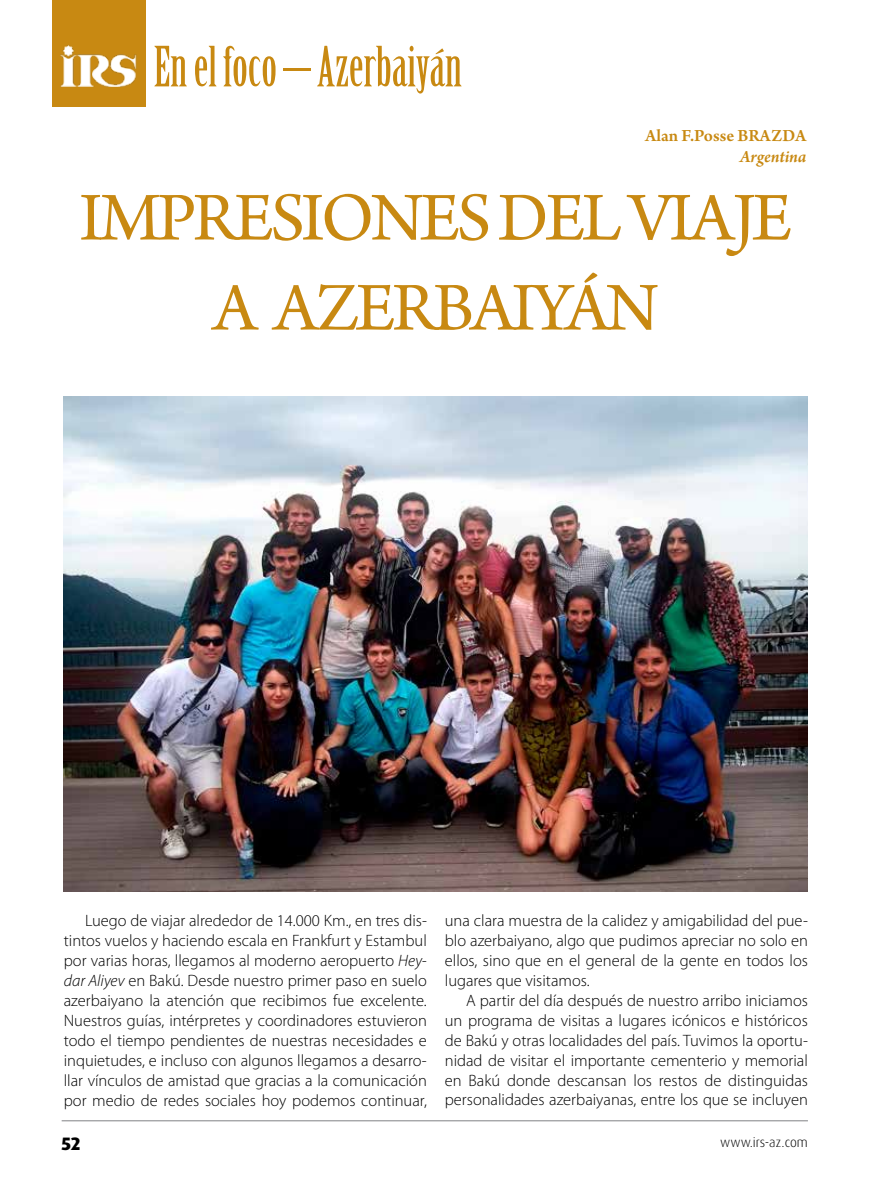
<style>
.page{position:relative;width:893px;height:1191px;background:#fff}
.page>*{position:absolute;margin:0;border:0;box-sizing:border-box;transform-origin:0 0}
.t1{font:72px "Arno Pro";color:#c88912}
.t2{font:54.15px "Birch Std";color:#c88912}
.t3{font:600 18px "Arno Pro";color:#c88912}
.t4{font:italic 600 18px "Arno Pro";letter-spacing:-.005em;color:#c88912}
.t5{font:800 18px "Dax Pro";color:#000}
.t6{font:300 16.5px/20px "Myriad Pro";color:#000;text-align:justify}
.t7{font:300 13.5px "Dax Pro";color:#000}
.s1{font-style:italic}
</style>
<div class="page">
<hr style="left:62px;top:1120px;width:746px;height:1px;background:#808285">
<div style="left:52px;top:0;width:94px;height:106px;background:#c88912"></div>
<img style="left:60px;top:45px;width:77px;height:41px">
<img style="left:64px;top:397px;width:744px;height:494px">
<h2 class="t2" style="left:154px;top:36px;width:310px">En el foco – Azerbaiyán</h2>
<p class="t3" style="left:645px;top:125px;width:159px">Alan F.Posse Brazda</p>
<p class="t4" style="left:740px;top:146px;width:68px">Argentina</p>
<h1 class="t1" style="left:79px;top:177px;width:152px">IMPRESIONES</h1>
<h1 class="t1" style="left:498px;top:177px;width:164px">DEL VIAJE</h1>
<h1 class="t1" style="left:213px;top:267px;width:101px">A AZERBAIYÁN</h1>
<p class="t6" style="left:64px;top:910px;width:365px;text-indent:21px">Luego de viajar alrededor de 14.000 Km., en tres dis&shy;tintos vuelos y haciendo escala en Frankfurt y Estambul por varias horas, llegamos al moderno aeropuerto <span class="s1">Hey&shy;dar Aliyev</span> en Bakú. Desde nuestro primer paso en suelo azerbaiyano la atención que recibimos fue excelente.<br>Nuestros guías, intérpretes y coordinadores estuvieron todo el tiempo pendientes de nuestras necesidades e inquietudes, e incluso con algunos llegamos a desarro&shy;llar vínculos de amistad que gracias a la comunicación por medio de redes sociales hoy podemos continuar,</p>
<p class="t6" style="left:445px;top:910px;width:365px">una clara muestra de la calidez y amigabilidad del pue&shy;blo azerbaiyano, algo que pudimos apreciar no solo en ellos, sino que en el general de la gente en todos los lugares que visitamos.</p>
<p class="t6" style="left:445px;top:990px;width:365px;text-indent:21px">A partir del día después de nuestro arribo iniciamos un programa de visitas a lugares icónicos e históricos de Bakú y otras localidades del país. Tuvimos la oportu&shy;nidad de visitar el importante cementerio y memorial en Bakú donde descansan los restos de distinguidas personalidades azerbaiyanas, entre los que se incluyen</p>
<p class="t5" style="left:62px;top:1131px;width:20px">52</p>
<p class="t7" style="left:720px;top:1133px;width:89px">www.irs-az.com</p>
</div>
